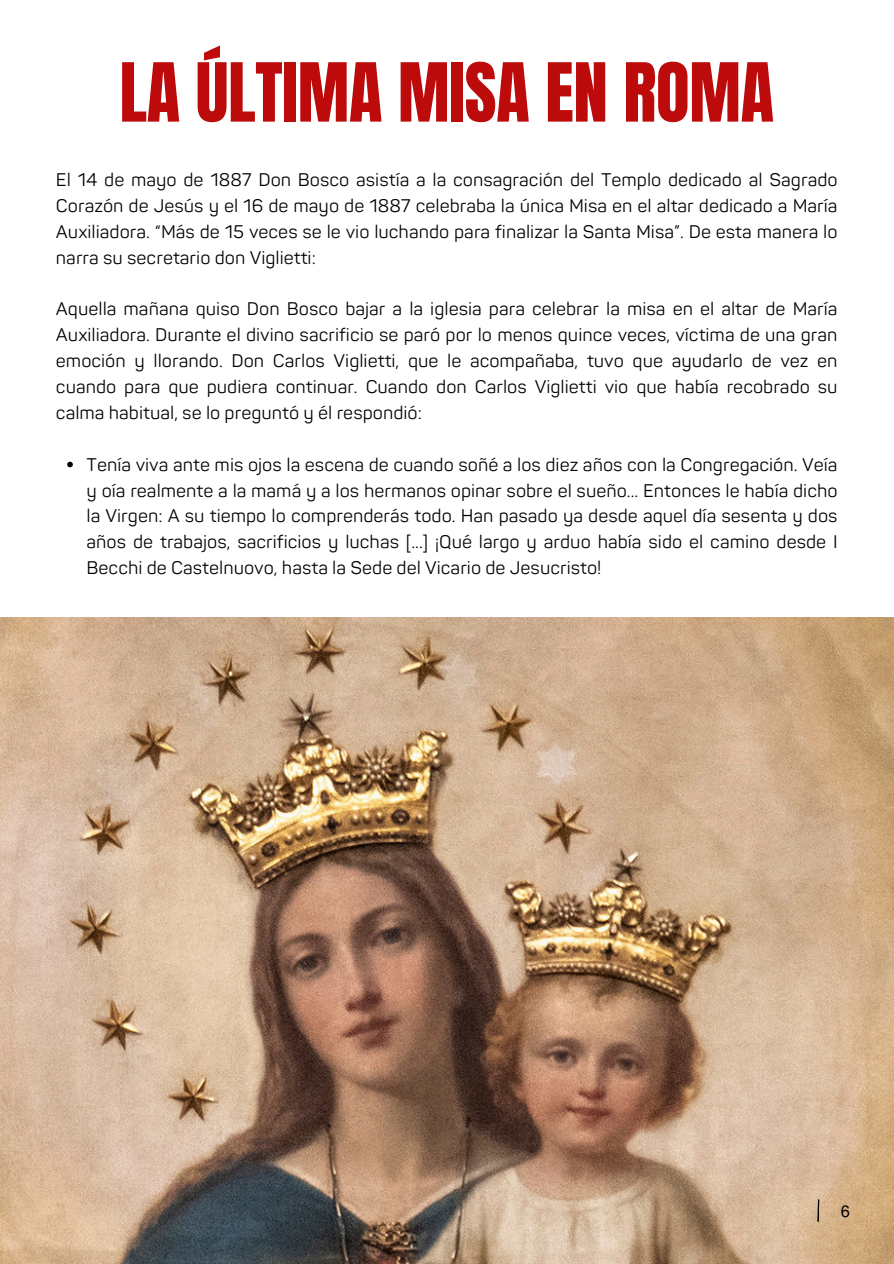
<style>
.page{position:relative;width:894px;height:1264px;background:#fff}
.page>*{position:absolute;margin:0;border:0;box-sizing:border-box;transform-origin:0 0}
.t1{font:69.15px "Anton";letter-spacing:-.005em;color:#bd0a0a}
.t2{font:18px/25.8px "Panton";color:#000;text-align:justify}
.t3{font:16.5px "Mukti";color:#000}
</style>
<div class="page">
<img style="left:0;top:617px;width:893px;height:646px">
<svg style="left:816px;top:1198px;width:3px;height:24px"></svg>
<svg style="left:67px;top:461px;width:6px;height:6px"></svg>
<p class="t1" style="left:119px;top:43px;width:656px">LA ÚLTIMA MISA EN ROMA</p>
<p class="t2" style="left:56px;top:167px;width:783px">El 14 de mayo de 1887 Don Bosco asistía a la consagración del Templo dedicado al Sagrado Corazón de Jesús y el 16 de mayo de 1887 celebraba la única Misa en el altar dedicado a María Auxiliadora. “Más de 15 veces se le vio luchando para finalizar la Santa Misa”. De esta manera lo narra su secretario don Viglietti:</p>
<p class="t2" style="left:56px;top:297px;width:783px">Aquella mañana quiso Don Bosco bajar a la iglesia para celebrar la misa en el altar de María Auxiliadora. Durante el divino sacrificio se paró por lo menos quince veces, víctima de una gran emoción y llorando. Don Carlos Viglietti, que le acompañaba, tuvo que ayudarlo de vez en cuando para que pudiera continuar. Cuando don Carlos Viglietti vio que había recobrado su calma habitual, se lo preguntó y él respondió:</p>
<p class="t2" style="left:87px;top:452px;width:752px">Tenía viva ante mis ojos la escena de cuando soñé a los diez años con la Congregación. Veía y oía realmente a la mamá y a los hermanos opinar sobre el sueño... Entonces le había dicho la Virgen: A su tiempo lo comprenderás todo. Han pasado ya desde aquel día sesenta y dos años de trabajos, sacrificios y luchas [...] ¡Qué largo y arduo había sido el camino desde I Becchi de Castelnuovo, hasta la Sede del Vicario de Jesucristo!</p>
<p class="t3" style="left:840px;top:1199px;width:11px">6</p>
</div>
